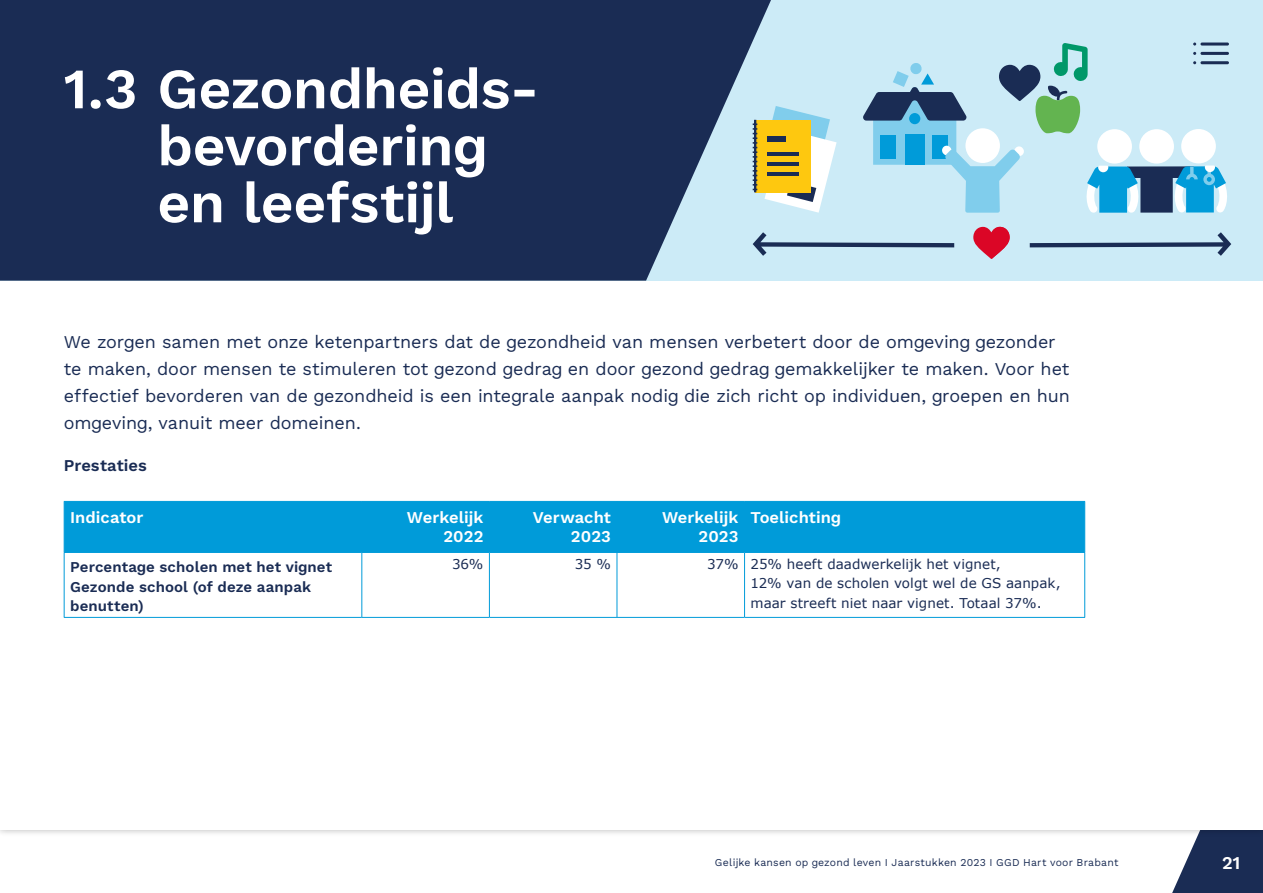
<style>
.page{position:relative;width:1263px;height:893px;background:#fff}
.page>*{position:absolute;margin:0;border:0;box-sizing:border-box;transform-origin:0 0}
._1_Kop_GGD_Work_Sans_SemiBold_38_38_wit{font:600 57px "GGD Work Sans";letter-spacing:-.01em;color:#fff}
._4_Intro_GGD_Work_Sans_Regular_12_18{font:18px/27px "GGD Work Sans";letter-spacing:-.005em;color:#1a2c54}
.t1{font:600 18px "GGD Work Sans";color:#fff}
.Tabel_kop_SemiBold_11_14{font:600 16.5px "GGD Work Sans";letter-spacing:.005em;color:#fff}
._4_Intro_GGD_Work_Sans_Regular_12_18-2{font:600 16.5px "GGD Work Sans";letter-spacing:.005em;color:#1a2c54}
.Tabel_platte_tekst_bold_10_13{font:600 15px/19.5px "GGD Work Sans";letter-spacing:.01em;color:#1a2c54}
.Tabel_platte_tekst_9_13{font:13.5px/19.5px "Verdana";letter-spacing:.005em;color:#1a2c54}
.t2{font:10.5px "GGD Work Sans";letter-spacing:.02em;color:#1a2c54}
</style>
<div class="page">
<svg style="left:1172px;top:838px;width:91px;height:55px"></svg>
<div style="left:0;top:0;width:1263px;height:281px;background:#ccebf7"></div>
<svg style="left:0;top:0;width:771px;height:281px;fill:#1a2c54"></svg>
<div style="left:65px;top:502px;width:1019px;height:50px;background:#009bd9"></div>
<hr style="left:64px;top:501px;width:298px;height:1px;background:#009bd9">
<hr style="left:64px;top:502px;width:1px;height:50px;background:#009bd9">
<hr style="left:362px;top:501px;width:127px;height:1px;background:#009bd9">
<hr style="left:361px;top:502px;width:1px;height:50px;background:#009bd9">
<hr style="left:489px;top:501px;width:128px;height:1px;background:#009bd9">
<hr style="left:489px;top:502px;width:1px;height:50px;background:#009bd9">
<hr style="left:617px;top:501px;width:127px;height:1px;background:#009bd9">
<hr style="left:617px;top:502px;width:1px;height:50px;background:#009bd9">
<hr style="left:744px;top:501px;width:341px;height:1px;background:#009bd9">
<hr style="left:744px;top:502px;width:1px;height:50px;background:#009bd9">
<hr style="left:1084px;top:502px;width:1px;height:50px;background:#009bd9">
<hr style="left:64px;top:552px;width:298px;height:1px;background:#009bd9">
<hr style="left:64px;top:553px;width:1px;height:64px;background:#009bd9">
<hr style="left:362px;top:552px;width:127px;height:1px;background:#009bd9">
<hr style="left:361px;top:553px;width:1px;height:64px;background:#009bd9">
<hr style="left:489px;top:552px;width:128px;height:1px;background:#009bd9">
<hr style="left:489px;top:553px;width:1px;height:64px;background:#009bd9">
<hr style="left:617px;top:552px;width:127px;height:1px;background:#009bd9">
<hr style="left:617px;top:553px;width:1px;height:64px;background:#009bd9">
<hr style="left:744px;top:552px;width:341px;height:1px;background:#009bd9">
<hr style="left:744px;top:553px;width:1px;height:64px;background:#009bd9">
<hr style="left:1084px;top:553px;width:1px;height:64px;background:#009bd9">
<hr style="left:64px;top:617px;width:298px;height:1px;background:#009bd9">
<hr style="left:362px;top:617px;width:127px;height:1px;background:#009bd9">
<hr style="left:489px;top:617px;width:128px;height:1px;background:#009bd9">
<hr style="left:617px;top:617px;width:127px;height:1px;background:#009bd9">
<hr style="left:744px;top:617px;width:341px;height:1px;background:#009bd9">
<svg style="left:753px;top:106px;width:83px;height:107px"></svg>
<svg style="left:1030px;top:232px;width:201px;height:24px"></svg>
<svg style="left:753px;top:232px;width:201px;height:24px"></svg>
<svg style="left:973px;top:227px;width:37px;height:32px"></svg>
<svg style="left:863px;top:43px;width:366px;height:170px"></svg>
<p class="_1_Kop_GGD_Work_Sans_SemiBold_38_38_wit" style="left:64px;top:46px;width:477px">1.3 Gezondheids-</p>
<p class="_1_Kop_GGD_Work_Sans_SemiBold_38_38_wit" style="left:157px;top:103px;width:330px">bevordering</p>
<p class="_1_Kop_GGD_Work_Sans_SemiBold_38_38_wit" style="left:157px;top:160px;width:297px">en leefstijl</p>
<p class="_4_Intro_GGD_Work_Sans_Regular_12_18" style="left:64px;top:328px;width:1008px">We zorgen samen met onze ketenpartners dat de gezondheid van mensen verbetert door de omgeving gezonder te maken, door mensen te stimuleren tot gezond gedrag en door gezond gedrag gemakkelijker te maken. Voor het effectief bevorderen van de gezondheid is een integrale aanpak nodig die zich richt op individuen, groepen en hun omgeving, vanuit meer domeinen.</p>
<p class="_4_Intro_GGD_Work_Sans_Regular_12_18-2" style="left:64px;top:453px;width:85px">Prestaties</p>
<h3 class="Tabel_kop_SemiBold_11_14" style="left:70px;top:505px;width:75px">Indicator</h3>
<h3 class="Tabel_kop_SemiBold_11_14" style="left:407px;top:505px;width:78px">Werkelijk</h3>
<h3 class="Tabel_kop_SemiBold_11_14" style="left:443px;top:524px;width:41px">2022</h3>
<h3 class="Tabel_kop_SemiBold_11_14" style="left:533px;top:505px;width:80px">Verwacht</h3>
<h3 class="Tabel_kop_SemiBold_11_14" style="left:571px;top:524px;width:42px">2023</h3>
<h3 class="Tabel_kop_SemiBold_11_14" style="left:662px;top:505px;width:78px">Werkelijk</h3>
<h3 class="Tabel_kop_SemiBold_11_14" style="left:698px;top:524px;width:42px">2023</h3>
<h3 class="Tabel_kop_SemiBold_11_14" style="left:750px;top:505px;width:91px">Toelichting</h3>
<h3 class="Tabel_platte_tekst_bold_10_13" style="left:70px;top:556px;width:263px">Percentage scholen met het vignet<br>Gezonde school (of deze aanpak benutten)</h3>
<p class="Tabel_platte_tekst_9_13" style="left:452px;top:554px;width:33px">36%</p>
<p class="Tabel_platte_tekst_9_13" style="left:575px;top:554px;width:38px">35 %</p>
<p class="Tabel_platte_tekst_9_13" style="left:707px;top:554px;width:33px">37%</p>
<p class="Tabel_platte_tekst_9_13" style="left:750px;top:554px;width:312px">25% heeft daadwerkelijk het vignet,<br>12% van de scholen volgt wel de GS aanpak, maar streeft niet naar vignet. Totaal 37%.</p>
<p class="t2" style="left:715px;top:854px;width:405px">Gelijke kansen op gezond leven I Jaarstukken 2023 I GGD Hart voor Brabant</p>
<p class="t1" style="left:1222px;top:850px;width:20px">21</p>
</div>
